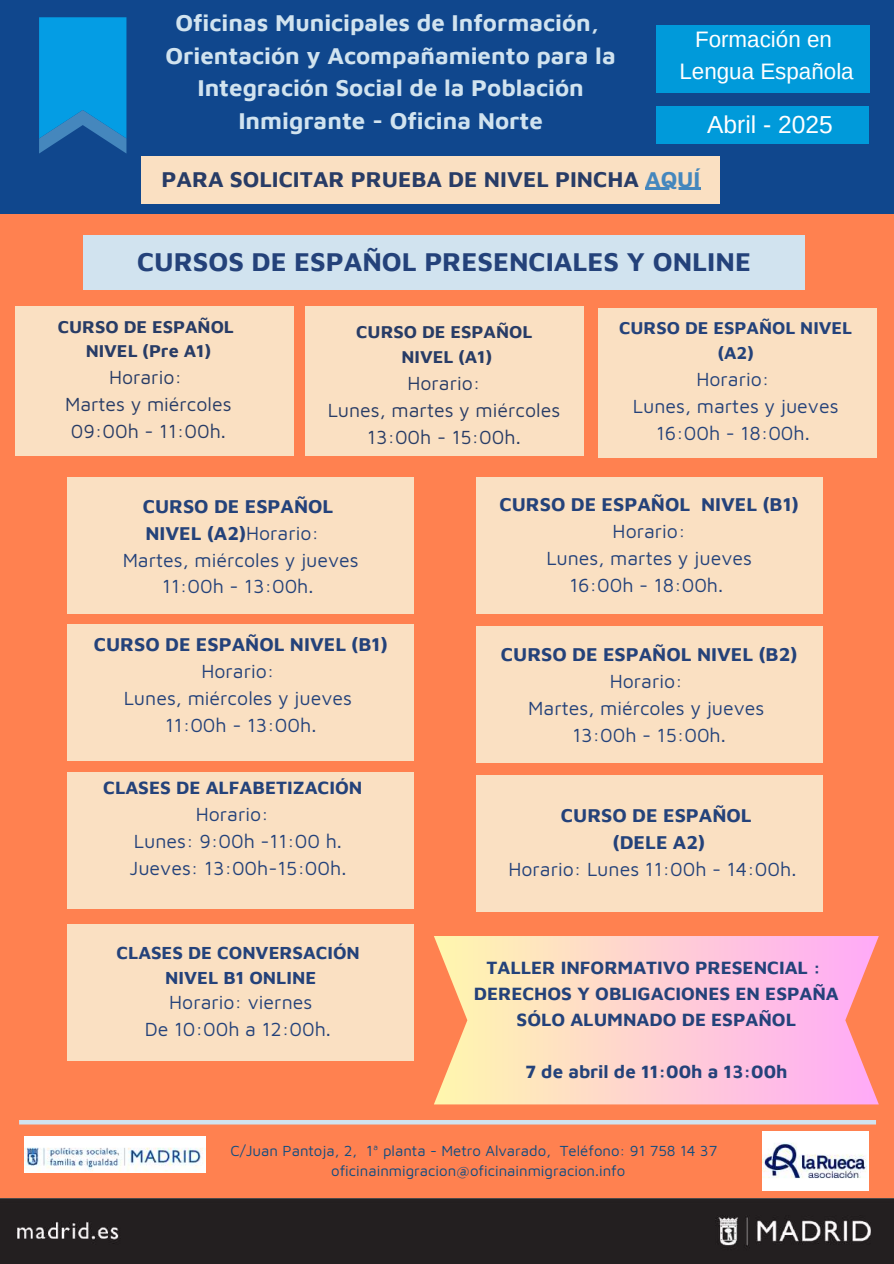
<style>
.page{position:relative;width:894px;height:1264px;background:#fff}
.page>*{position:absolute;margin:0;border:0;box-sizing:border-box;transform-origin:0 0}
.t1{font:700 27px "Maven Pro";color:#24427a}
.t2{font:24.6px "Arimo";color:#fff}
.t3{font:700 24px/32.7px "Maven Pro";color:#d1e3ef;text-align:center}
.t4{font:700 22.5px "Maven Pro";color:#283c66}
.t5{font:22.35px/31.3px "Arimo";color:#fff;text-align:center}
.t6{font:19.5px/27px "Maven Pro";color:#24427a;text-align:center}
.t7{font:700 19.5px/27px "Maven Pro";color:#24427a;text-align:center}
.t8{font:19.5px/27px "Maven Pro";color:#283c66;text-align:center}
.t9{font:700 18.75px/25.8px "Maven Pro";color:#24427a;text-align:center}
.t10{font:700 18.3px/25px "Maven Pro";color:#24427a;text-align:center}
.t11{font:700 18px/24.8px "Maven Pro";color:#283c66;text-align:center}
.t12{font:700 18px/24.8px "Maven Pro";color:#24427a;text-align:center}
.t13{font:15px/20.2px "Maven Pro";color:#0f4c81;text-align:center}
.s1{color:#4587bd}
.s2{font-weight:400}
</style>
<div class="page">
<div style="left:0;top:0;width:893px;height:1263px;background:#ff8150"></div>
<div style="left:0;top:0;width:893px;height:213px;background:#10478d"></div>
<div style="left:141px;top:156px;width:579px;height:47px;background:#fae0c2"></div>
<div style="left:0;top:1198px;width:892px;height:65px;background:#231f20"></div>
<img style="left:24px;top:1136px;width:182px;height:36px">
<img style="left:762px;top:1131px;width:105px;height:59px">
<div style="left:19px;top:1119px;width:856px;height:5px;background:#d1e3ef"></div>
<svg style="left:39px;top:17px;width:87px;height:136px;background:#0c91d6"></svg>
<div style="left:83px;top:235px;width:721px;height:54px;background:#d1e3ef"></div>
<div style="left:15px;top:306px;width:278px;height:150px;background:#fae0c2"></div>
<div style="left:67px;top:477px;width:347px;height:136px;background:#fae0c2"></div>
<div style="left:305px;top:306px;width:278px;height:150px;background:#fae0c2"></div>
<div style="left:598px;top:308px;width:278px;height:149px;background:#fae0c2"></div>
<div style="left:476px;top:477px;width:346px;height:136px;background:#fae0c2"></div>
<div style="left:67px;top:624px;width:347px;height:136px;background:#fae0c2"></div>
<div style="left:476px;top:626px;width:346px;height:136px;background:#fae0c2"></div>
<div style="left:67px;top:772px;width:347px;height:136px;background:#fae0c2"></div>
<div style="left:476px;top:775px;width:346px;height:136px;background:#fae0c2"></div>
<div style="left:67px;top:924px;width:347px;height:136px;background:#fae0c2"></div>
<svg style="left:434px;top:936px;width:444px;height:168px;background:#ffcac8"></svg>
<hr style="left:645px;top:188px;width:55px;height:2px;background:#4587bd">
<div style="left:656px;top:25px;width:214px;height:68px;background:#009ada"></div>
<div style="left:656px;top:107px;width:213px;height:37px;background:#009ada"></div>
<p class="t3" style="left:165px;top:5px;width:451px">Oficinas Municipales de Información, Orientación y Acompañamiento para la Integración Social de la Población Inmigrante - Oficina Norte</p>
<p class="t5" style="left:679px;top:24px;width:176px">Formación en<br>Lengua Española</p>
<p class="t2" style="left:707px;top:110px;width:127px">Abril - 2025</p>
<p class="t4" style="left:161px;top:165px;width:540px">PARA SOLICITAR PRUEBA DE NIVEL PINCHA <span class="s1">AQUÍ</span></p>
<h1 class="t1" style="left:137px;top:245px;width:615px">CURSOS DE ESPAÑOL PRESENCIALES Y ONLINE</h1>
<p class="t11" style="left:58px;top:313px;width:177px">CURSO DE ESPAÑOL<br>NIVEL (Pre A1)</p>
<p class="t8" style="left:65px;top:363px;width:168px">Horario:<br>Martes y miércoles<br>09:00h - 11:00h.</p>
<p class="t11" style="left:356px;top:319px;width:177px">CURSO DE ESPAÑOL<br>NIVEL (A1)</p>
<p class="t8" style="left:327px;top:369px;width:234px">Horario:<br>Lunes, martes y miércoles<br>13:00h - 15:00h.</p>
<p class="t12" style="left:619px;top:315px;width:234px">CURSO DE ESPAÑOL NIVEL (A2)</p>
<p class="t6" style="left:632px;top:365px;width:207px">Horario:<br>Lunes, martes y jueves<br>16:00h - 18:00h.</p>
<p class="t7" style="left:143px;top:492px;width:192px">CURSO DE ESPAÑOL</p>
<p class="t7" style="left:145px;top:519px;width:175px">NIVEL (A2)<span class="s2">Horario:</span></p>
<p class="t6" style="left:123px;top:545px;width:237px">Martes, miércoles y jueves</p>
<p class="t6" style="left:162px;top:572px;width:153px">11:00h - 13:00h.</p>
<p class="t7" style="left:94px;top:630px;width:295px">CURSO DE ESPAÑOL NIVEL (B1)</p>
<p class="t6" style="left:124px;top:657px;width:230px">Horario:<br>Lunes, miércoles y jueves<br>11:00h - 13:00h.</p>
<p class="t7" style="left:499px;top:490px;width:301px">CURSO DE ESPAÑOL NIVEL (B1)</p>
<p class="t6" style="left:546px;top:517px;width:207px">Horario:<br>Lunes, martes y jueves<br>16:00h - 18:00h.</p>
<p class="t7" style="left:500px;top:640px;width:298px">CURSO DE ESPAÑOL NIVEL (B2)</p>
<p class="t6" style="left:528px;top:667px;width:238px">Horario:<br>Martes, miércoles y jueves<br>13:00h - 15:00h.</p>
<p class="t9" style="left:103px;top:774px;width:261px">CLASES DE ALFABETIZACIÓN</p>
<p class="t6" style="left:129px;top:800px;width:218px">Horario:<br>Lunes: 9:00h -11:00 h.<br>Jueves: 13:00h-15:00h.</p>
<p class="t7" style="left:560px;top:801px;width:192px">CURSO DE ESPAÑOL (DELE A2)</p>
<p class="t6" style="left:508px;top:855px;width:289px">Horario: Lunes 11:00h - 14:00h.</p>
<p class="t10" style="left:116px;top:939px;width:245px">CLASES DE CONVERSACIÓN<br>NIVEL B1 ONLINE</p>
<p class="t6" style="left:145px;top:988px;width:188px">Horario: viernes<br>De 10:00h a 12:00h.</p>
<p class="t9" style="left:473px;top:954px;width:366px">TALLER INFORMATIVO PRESENCIAL :<br>DERECHOS Y OBLIGACIONES EN ESPAÑA<br>SÓLO ALUMNADO DE ESPAÑOL</p>
<p class="t9" style="left:525px;top:1057px;width:264px">7 de abril de 11:00h a 13:00h</p>
<p class="t13" style="left:230px;top:1139px;width:488px">C/Juan Pantoja, 2, 1ª planta - Metro Alvarado, Teléfono: 91 758 14 37 oficinainmigracion@oficinainmigracion.info</p>
</div>
